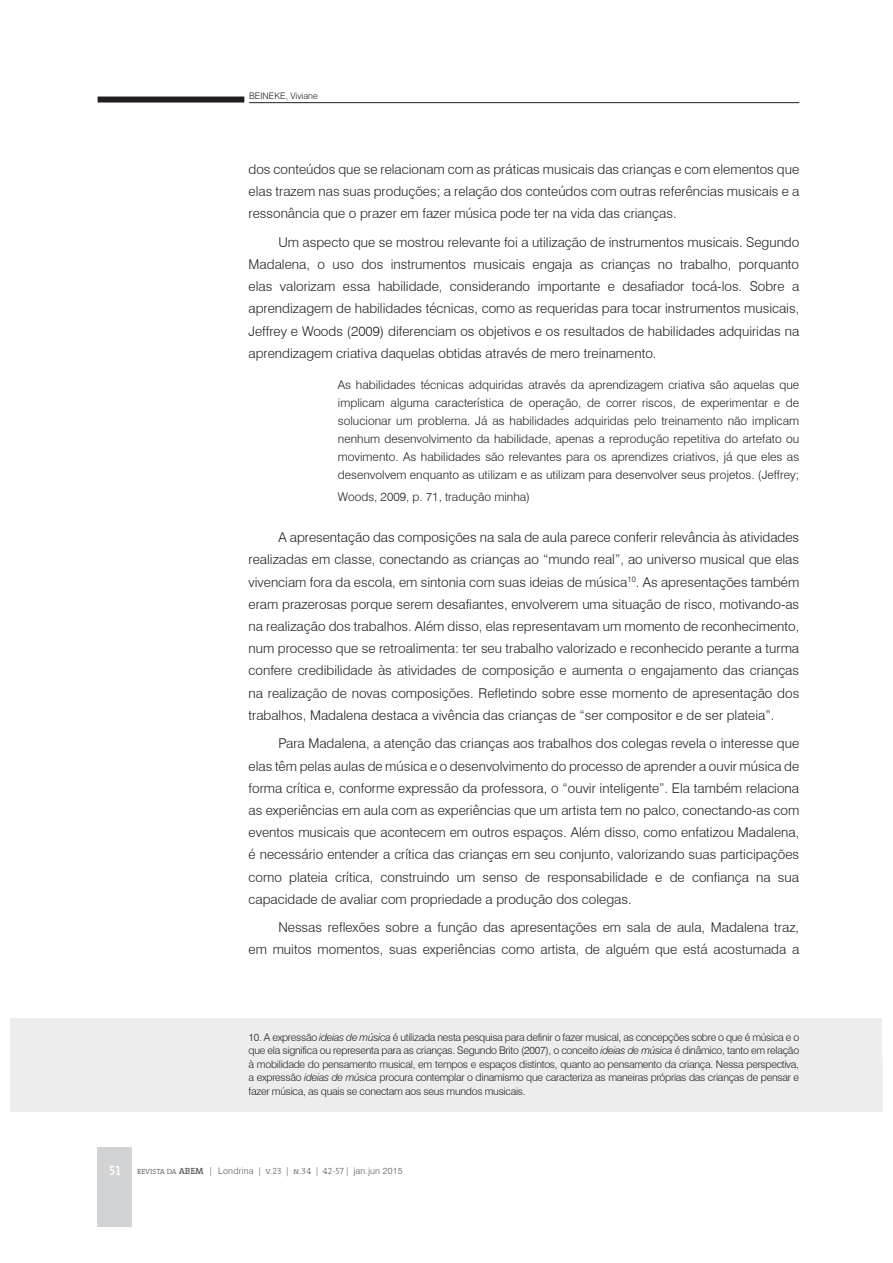
<style>
.page{position:relative;width:893px;height:1263px;background:#fff}
.page>*{position:absolute;margin:0;border:0;box-sizing:border-box;transform-origin:0 0}
.t1{font:300 13.5px/22.2px "Swiss 721 BT";color:#231f20;text-align:justify}
.t2{font:300 12px/18px "Swiss 721 BT";color:#231f20;text-align:justify}
.t3{font:300 10.5px/13.5px "Swiss 721 BT";letter-spacing:-.025em;color:#231f20;text-align:justify}
.t4{font:300 9px "Swiss 721 BT";letter-spacing:.02em;color:#58595b}
.t5{font:300 9px "Swiss 721 BT";color:#231f20}
.s1{font-style:italic}
.s2{font-family:"The Serif Semi Bold Caps";font-weight:400;font-size:13.5px;color:#fff}
.s3{font-family:"The Serif";font-size:7.5px}
.s4{font-family:"The Serif";font-weight:600}
.s5{font-family:"The Serif Light Caps";font-weight:400}
</style>
<div class="page">
<hr style="left:249px;top:102px;width:550px;height:1px;background:#231f20">
<div style="left:98px;top:97px;width:146px;height:6px;background:#231f20"></div>
<div style="left:98px;top:1147px;width:34px;height:80px;background:#d1d3d4"></div>
<div style="left:10px;top:1018px;width:872px;height:94px;background:#ededee"></div>
<p class="t5" style="left:249px;top:90px;width:70px">BEINEKE, Viviane</p>
<p class="t1" style="left:249px;top:158px;width:552px">dos conteúdos que se relacionam com as práticas musicais das crianças e com elementos que elas trazem nas suas produções; a relação dos conteúdos com outras referências musicais e a ressonância que o prazer em fazer música pode ter na vida das crianças.</p>
<p class="t1" style="left:249px;top:231px;width:552px;text-indent:30px">Um aspecto que se mostrou relevante foi a utilização de instrumentos musicais. Segundo Madalena, o uso dos instrumentos musicais engaja as crianças no trabalho, porquanto elas valorizam essa habilidade, considerando importante e desafiador tocá-los. Sobre a aprendizagem de habilidades técnicas, como as requeridas para tocar instrumentos musicais, Jeffrey e Woods (2009) diferenciam os objetivos e os resultados de habilidades adquiridas na aprendizagem criativa daquelas obtidas através de mero treinamento.</p>
<p class="t2" style="left:338px;top:375px;width:463px">As habilidades técnicas adquiridas através da aprendizagem criativa são aquelas que implicam alguma característica de operação, de correr riscos, de experimentar e de solucionar um problema. Já as habilidades adquiridas pelo treinamento não implicam nenhum desenvolvimento da habilidade, apenas a reprodução repetitiva do artefato ou movimento. As habilidades são relevantes para os aprendizes criativos, já que eles as desenvolvem enquanto as utilizam e as utilizam para desenvolver seus projetos. (Jeffrey;</p>
<p class="t2" style="left:338px;top:488px;width:194px">Woods, 2009, p. 71, tradução minha)</p>
<p class="t1" style="left:249px;top:526px;width:552px;text-indent:30px">A apresentação das composições na sala de aula parece conferir relevância às atividades realizadas em classe, conectando as crianças ao “mundo real”, ao universo musical que elas vivenciam fora da escola, em sintonia com suas ideias de música<sup>10</sup>. As apresentações também eram prazerosas porque serem desafiantes, envolverem uma situação de risco, motivando-as na realização dos trabalhos. Além disso, elas representavam um momento de reconhecimento, num processo que se retroalimenta: ter seu trabalho valorizado e reconhecido perante a turma confere credibilidade às atividades de composição e aumenta o engajamento das crianças na realização de novas composições. Refletindo sobre esse momento de apresentação dos trabalhos, Madalena destaca a vivência das crianças de “ser compositor e de ser plateia”.</p>
<p class="t1" style="left:249px;top:732px;width:552px;text-indent:30px">Para Madalena, a atenção das crianças aos trabalhos dos colegas revela o interesse que elas têm pelas aulas de música e o desenvolvimento do processo de aprender a ouvir música de forma crítica e, conforme expressão da professora, o “ouvir inteligente”. Ela também relaciona as experiências em aula com as experiências que um artista tem no palco, conectando-as com eventos musicais que acontecem em outros espaços. Além disso, como enfatizou Madalena, é necessário entender a crítica das crianças em seu conjunto, valorizando suas participações como plateia crítica, construindo um senso de responsabilidade e de confiança na sua capacidade de avaliar com propriedade a produção dos colegas.</p>
<p class="t1" style="left:249px;top:916px;width:552px;text-align:right">Nessas reflexões sobre a função das apresentações em sala de aula, Madalena traz,<br>em muitos momentos, suas experiências como artista, de alguém que está acostumada a</p>
<p class="t3" style="left:249px;top:1030px;width:552px">10. A expressão <span class="s1">ideias de música</span> é utilizada nesta pesquisa para definir o fazer musical, as concepções sobre o que é música e o que ela significa ou representa para as crianças. Segundo Brito (2007), o conceito <span class="s1">ideias de música</span> é dinâmico, tanto em relação à mobilidade do pensamento musical, em tempos e espaços distintos, quanto ao pensamento da criança. Nessa perspectiva, a expressão <span class="s1">ideias de música</span> procura contemplar o dinamismo que caracteriza as maneiras próprias das crianças de pensar e fazer música, as quais se conectam aos seus mundos musicais.</p>
<p class="t4" style="left:109px;top:1166px;width:295px"><span class="s2">51</span> <span class="s3">REVISTA DA</span> <span class="s4">ABEM</span> | Londrina <span class="s5">| v.23 | n.34 | 42-57 |</span> jan.jun 2015</p>
</div>
